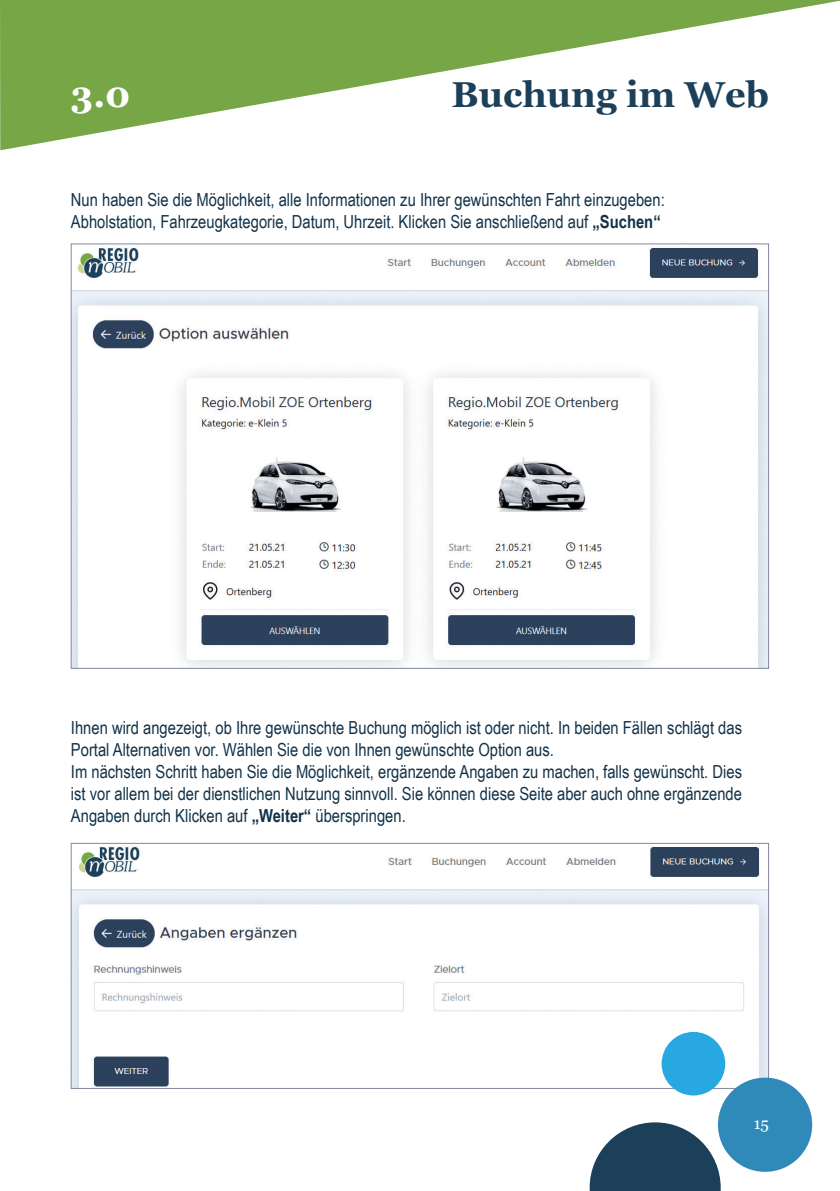
<style>
.page{position:relative;width:840px;height:1191px;background:#fff}
.page>*{position:absolute;margin:0;border:0;box-sizing:border-box;transform-origin:0 0}
.t1{font:700 36px "Georgia";color:#1c405a}
.t2{font:700 36px "Georgia";color:#fff}
.t3{font:18px/22px "Arial Narrow";color:#123249}
.t4{font:16px "Georgia";color:#fff}
.s1{font-weight:700}
</style>
<div class="page">
<img style="left:73px;top:846px;width:693px;height:240px">
<div style="left:71px;top:843px;width:697px;height:245px;border:1px solid #82899f"></div>
<div style="left:717px;top:1077px;width:94px;height:94px;background:#2f8ab9;border-radius:50%"></div>
<div style="left:661px;top:1032px;width:63px;height:63px;background:#27a8e0;border-radius:50%"></div>
<svg style="left:589px;top:1122px;width:131px;height:69px"></svg>
<svg style="left:0;top:0;width:839px;height:150px"></svg>
<img style="left:73px;top:247px;width:693px;height:419px">
<h1 class="t2" style="left:71px;top:67px;width:61px">3.0</h1>
<h1 class="t1" style="left:451px;top:67px;width:319px">Buchung im Web</h1>
<p class="t3" style="left:71px;top:188px;width:595px">Nun haben Sie die Möglichkeit, alle Informationen zu Ihrer gewünschten Fahrt einzugeben:<br>Abholstation, Fahrzeugkategorie, Datum, Uhrzeit. Klicken Sie anschließend auf <span class="s1">„Suchen“</span></p>
<p class="t3" style="left:71px;top:716px;width:672px">Ihnen wird angezeigt, ob Ihre gewünschte Buchung möglich ist oder nicht. In beiden Fällen schlägt das Portal Alternativen vor. Wählen Sie die von Ihnen gewünschte Option aus.<br>Im nächsten Schritt haben Sie die Möglichkeit, ergänzende Angaben zu machen, falls gewünscht. Dies ist vor allem bei der dienstlichen Nutzung sinnvoll. Sie können diese Seite aber auch ohne ergänzende Angaben durch Klicken auf <span class="s1">„Weiter“</span> überspringen.</p>
<p class="t4" style="left:753px;top:1111px;width:17px">15</p>
</div>
